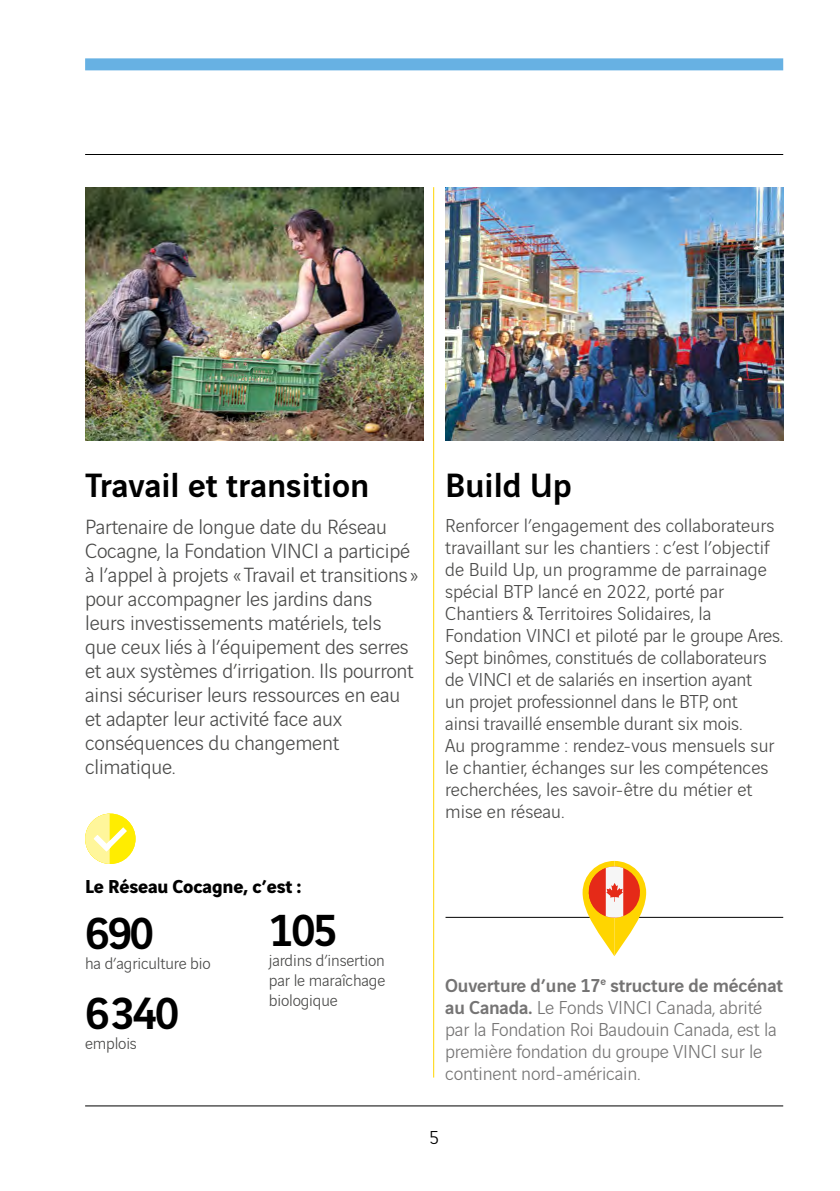
<style>
.page{position:relative;width:840px;height:1191px;background:#fff}
.page>*{position:absolute;margin:0;border:0;box-sizing:border-box;transform-origin:0 0}
.TITRE{font:500 48px "Vinci Sans";letter-spacing:-.04em;color:#000}
._02-texte_courant{font:500 36px "Vinci Sans";color:#000}
._02-texte_courant-2{font:300 22px/24px "Vinci Sans";letter-spacing:-.01em;color:#4a4a49}
._02-texte_courant-3{font:300 20px/22px "Vinci Sans";color:#4a4a49}
._02-texte_courant-4{font:300 20px/22px "Vinci Sans";letter-spacing:-.01em;color:#757474}
.texte_courant{font:700 20px "Vinci Sans";letter-spacing:-.01em;color:#000}
.t1{font:300 20px "Vinci Sans";color:#000}
.texte_courant-2{font:300 17.4px/20px "Vinci Sans";letter-spacing:-.01em;color:#4a4a49;text-align:justify}
.s1{font-weight:500}
</style>
<div class="page">
<div style="left:85px;top:813px;width:50px;height:51px;background:#ffed00;border-radius:50%"></div>
<svg style="left:85px;top:813px;width:43px;height:51px"></svg>
<hr style="left:85px;top:1105px;width:697px;height:1px;background:#000">
<div style="left:85px;top:58px;width:697px;height:12px;background:#67b1e3"></div>
<hr style="left:85px;top:154px;width:697px;height:1px;background:#000">
<hr style="left:433px;top:187px;width:1px;height:890px;background:#ffd500">
<img style="left:445px;top:187px;width:337px;height:253px">
<img style="left:85px;top:187px;width:338px;height:253px">
<hr style="left:445px;top:917px;width:337px;height:1px;background:#000">
<svg style="left:582px;top:861px;width:63px;height:95px"></svg>
<p class="_02-texte_courant" style="left:85px;top:457px;width:285px">Travail et transition</p>
<p class="_02-texte_courant-2" style="left:85px;top:513px;width:334px">Partenaire de longue date du Réseau Cocagne, la Fondation VINCI a participé à l’appel à projets «Travail et transitions » pour accompagner les jardins dans leurs investissements matériels, tels que ceux liés à l’équipement des serres et aux systèmes d’irrigation. Ils pourront ainsi sécuriser leurs ressources en eau et adapter leur activité face aux conséquences du changement climatique.</p>
<p class="_02-texte_courant" style="left:445px;top:457px;width:128px">Build Up</p>
<p class="_02-texte_courant-3" style="left:445px;top:513px;width:339px">Renforcer l’engagement des collaborateurs travaillant sur les chantiers : c’est l’objectif de Build Up, un programme de parrainage spécial BTP lancé en 2022, porté par Chantiers &amp; Territoires Solidaires, la Fondation VINCI et piloté par le groupe Ares.<br>Sept binômes, constitués de collaborateurs de VINCI et de salariés en insertion ayant<br>un projet professionnel dans le BTP, ont<br>ainsi travaillé ensemble durant six mois.<br>Au programme : rendez-vous mensuels sur le chantier, échanges sur les compétences recherchées, les savoir-être du métier et mise en réseau.</p>
<p class="texte_courant" style="left:85px;top:870px;width:218px">Le Réseau Cocagne, c’est :</p>
<p class="TITRE" style="left:86px;top:896px;width:70px">690</p>
<p class="texte_courant-2" style="left:85px;top:951px;width:127px">ha d’agriculture bio</p>
<p class="TITRE" style="left:86px;top:976px;width:95px">6340</p>
<p class="texte_courant-2" style="left:85px;top:1031px;width:53px">emplois</p>
<p class="TITRE" style="left:269px;top:892px;width:70px">105</p>
<p class="texte_courant-2" style="left:269px;top:948px;width:118px">jardins d’insertion par le maraîchage biologique</p>
<p class="_02-texte_courant-4" style="left:445px;top:972px;width:339px"><span class="s1">Ouverture d’une 17</span><sup>e</sup> <span class="s1">structure de mécénat au Canada.</span> Le Fonds VINCI Canada, abrité par la Fondation Roi Baudouin Canada, est la première fondation du groupe VINCI sur le continent nord-américain.</p>
<p class="t1" style="left:429px;top:1123px;width:11px">5</p>
</div>
